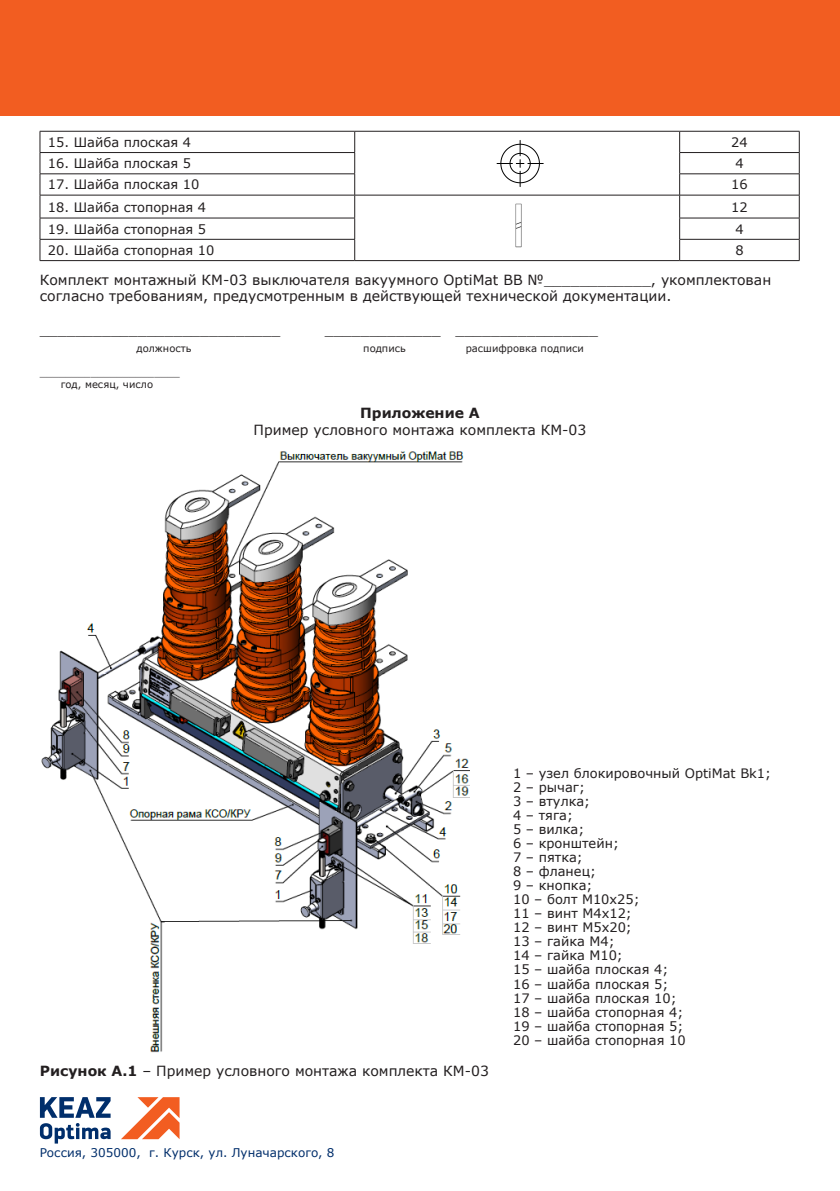
<style>
.page{position:relative;width:840px;height:1191px;background:#fff}
.page>*{position:absolute;margin:0;border:0;box-sizing:border-box;transform-origin:0 0}
.t1{font:14px/16.8px "Verdana";color:#231f20}
.t2{font:700 14px "Verdana";color:#231f20}
.t3{font:13px "Verdana";color:#231f20}
.Обычный{font:12px "Verdana";color:#002e6b}
.t4{font:10px "Verdana";color:#231f20}
.s1{font-weight:700}
</style>
<div class="page">
<div style="left:0;top:0;width:839px;height:116px;background:#f25d21"></div>
<svg style="left:121px;top:1097px;width:58px;height:42px"></svg>
<svg style="left:40px;top:1097px;width:70px;height:20px"></svg>
<svg style="left:40px;top:1123px;width:70px;height:20px"></svg>
<hr style="left:40px;top:131px;width:314px;height:1px;background:#231f20">
<hr style="left:354px;top:131px;width:325px;height:1px;background:#231f20">
<hr style="left:679px;top:131px;width:120px;height:1px;background:#231f20">
<hr style="left:40px;top:152px;width:315px;height:1px;background:#231f20">
<hr style="left:679px;top:152px;width:120px;height:1px;background:#231f20">
<hr style="left:40px;top:173px;width:315px;height:1px;background:#231f20">
<hr style="left:679px;top:173px;width:120px;height:1px;background:#231f20">
<hr style="left:40px;top:195px;width:314px;height:1px;background:#231f20">
<hr style="left:354px;top:195px;width:325px;height:1px;background:#231f20">
<hr style="left:679px;top:195px;width:120px;height:1px;background:#231f20">
<hr style="left:40px;top:218px;width:315px;height:1px;background:#231f20">
<hr style="left:679px;top:218px;width:120px;height:1px;background:#231f20">
<hr style="left:40px;top:239px;width:315px;height:1px;background:#231f20">
<svg style="left:40px;top:131px;width:1px;height:129px"></svg>
<svg style="left:354px;top:131px;width:1px;height:129px"></svg>
<hr style="left:679px;top:239px;width:120px;height:1px;background:#231f20">
<svg style="left:679px;top:131px;width:1px;height:129px"></svg>
<svg style="left:798px;top:131px;width:1px;height:129px"></svg>
<hr style="left:40px;top:260px;width:314px;height:1px;background:#231f20">
<hr style="left:354px;top:260px;width:325px;height:1px;background:#231f20">
<hr style="left:679px;top:260px;width:120px;height:1px;background:#231f20">
<svg style="left:496px;top:140px;width:47px;height:47px"></svg>
<img style="left:515px;top:203px;width:7px;height:45px">
<img style="left:41px;top:451px;width:428px;height:602px">
<p class="t3" style="left:48px;top:133px;width:145px">15. Шайба плоская 4</p>
<p class="t3" style="left:730px;top:133px;width:18px">24</p>
<p class="t3" style="left:48px;top:154px;width:145px">16. Шайба плоская 5</p>
<p class="t3" style="left:735px;top:154px;width:10px">4</p>
<p class="t3" style="left:48px;top:176px;width:153px">17. Шайба плоская 10</p>
<p class="t3" style="left:730px;top:176px;width:18px">16</p>
<p class="t3" style="left:48px;top:198px;width:160px">18. Шайба стопорная 4</p>
<p class="t3" style="left:730px;top:198px;width:18px">12</p>
<p class="t3" style="left:48px;top:220px;width:160px">19. Шайба стопорная 5</p>
<p class="t3" style="left:735px;top:220px;width:10px">4</p>
<p class="t3" style="left:48px;top:241px;width:168px">20. Шайба стопорная 10</p>
<p class="t3" style="left:735px;top:241px;width:10px">8</p>
<p class="t1" style="left:40px;top:271px;width:732px">Комплект монтажный КМ-03 выключателя вакуумного OptiMat BB №____________, укомплектован согласно требованиям, предусмотренным в действующей технической документации.</p>
<p class="t1" style="left:40px;top:321px;width:242px">___________________________</p>
<p class="t1" style="left:324px;top:321px;width:275px">_____________ ________________</p>
<p class="t4" style="left:136px;top:341px;width:56px">должность</p>
<p class="t4" style="left:363px;top:341px;width:44px">подпись</p>
<p class="t4" style="left:465px;top:341px;width:120px">расшифровка подписи</p>
<p class="t4" style="left:40px;top:365px;width:141px">______________________</p>
<p class="t4" style="left:61px;top:377px;width:94px">год, месяц, число</p>
<p class="t2" style="left:360px;top:403px;width:121px">Приложение А</p>
<p class="t1" style="left:253px;top:421px;width:334px">Пример условного монтажа комплекта КМ-03</p>
<p class="t1" style="left:40px;top:1062px;width:450px"><span class="s1">Рисунок А.1</span> – Пример условного монтажа комплекта КМ-03</p>
<p class="t3" style="left:513px;top:764px;width:259px">1 – узел блокировочный OptiMat Bk1;</p>
<p class="t3" style="left:513px;top:778px;width:73px">2 – рычаг;</p>
<p class="t3" style="left:513px;top:792px;width:79px">3 – втулка;</p>
<p class="t3" style="left:513px;top:806px;width:61px">4 – тяга;</p>
<p class="t3" style="left:513px;top:820px;width:73px">5 – вилка;</p>
<p class="t3" style="left:513px;top:834px;width:107px">6 – кронштейн;</p>
<p class="t3" style="left:513px;top:848px;width:71px">7 – пятка;</p>
<p class="t3" style="left:513px;top:862px;width:84px">8 – фланец;</p>
<p class="t3" style="left:513px;top:876px;width:81px">9 – кнопка;</p>
<p class="t3" style="left:513px;top:890px;width:128px">10 – болт М10х25;</p>
<p class="t3" style="left:513px;top:904px;width:120px">11 – винт М4х12;</p>
<p class="t3" style="left:513px;top:918px;width:120px">12 – винт М5х20;</p>
<p class="t3" style="left:513px;top:932px;width:103px">13 – гайка М4;</p>
<p class="t3" style="left:513px;top:946px;width:111px">14 – гайка М10;</p>
<p class="t3" style="left:513px;top:960px;width:157px">15 – шайба плоская 4;</p>
<p class="t3" style="left:513px;top:974px;width:157px">16 – шайба плоская 5;</p>
<p class="t3" style="left:513px;top:988px;width:165px">17 – шайба плоская 10;</p>
<p class="t3" style="left:513px;top:1002px;width:172px">18 – шайба стопорная 4;</p>
<p class="t3" style="left:513px;top:1016px;width:172px">19 – шайба стопорная 5;</p>
<p class="t3" style="left:513px;top:1030px;width:174px">20 – шайба стопорная 10</p>
<p class="Обычный" style="left:40px;top:1144px;width:296px">Россия, 305000, г. Курск, ул. Луначарского, 8</p>
</div>
